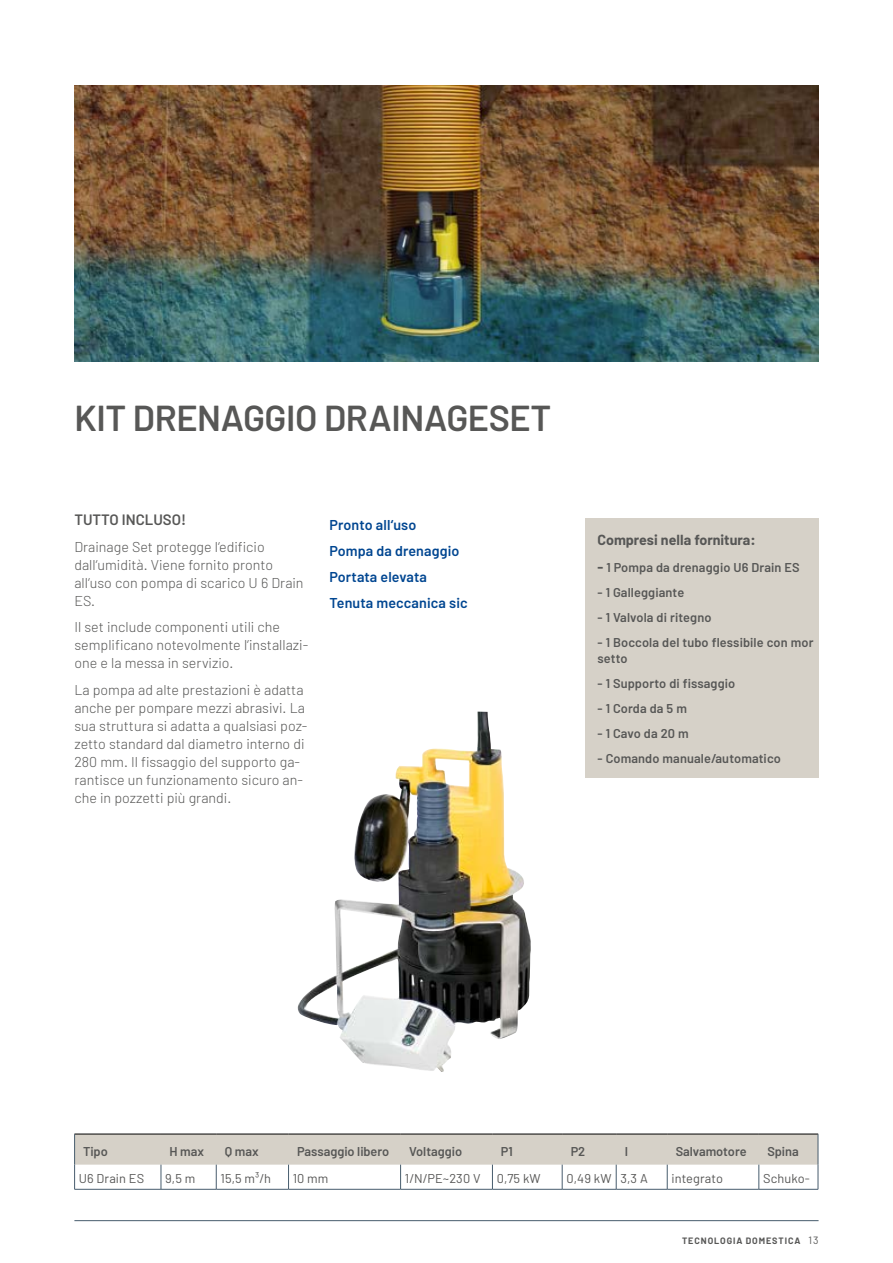
<style>
.page{position:relative;width:893px;height:1263px;background:#fff}
.page>*{position:absolute;margin:0;border:0;box-sizing:border-box;transform-origin:0 0}
.t1{font:600 36px "Barlow";letter-spacing:-.01em;color:#575756}
.t2{font:600 15px "Barlow";color:#575756}
.t3{font:300 14.25px/18px "Barlow";color:#575756}
.t4{font:600 14.25px/25.8px "Barlow";letter-spacing:.01em;color:#004691}
.t5{font:700 14.25px "Barlow";color:#575756}
.t6{font:600 12.75px/16.5px "Barlow";letter-spacing:.01em;color:#575756}
.t7{font:12.75px "Barlow";letter-spacing:.01em;color:#575756}
.t8{font:700 9px "Barlow";letter-spacing:.105em;color:#575756}
.s1{font-weight:700;font-size:14.25px}
.s2{font-weight:400;font-size:10.5px}
</style>
<div class="page">
<img style="left:297px;top:712px;width:234px;height:360px">
<img style="left:74px;top:85px;width:745px;height:276px">
<hr style="left:74px;top:1220px;width:745px;height:1px;background:#475c6d">
<hr style="left:74px;top:1189px;width:87px;height:1px;background:#475c6d">
<hr style="left:161px;top:1189px;width:55px;height:1px;background:#475c6d">
<hr style="left:216px;top:1189px;width:73px;height:1px;background:#475c6d">
<hr style="left:289px;top:1189px;width:112px;height:1px;background:#475c6d">
<hr style="left:401px;top:1189px;width:91px;height:1px;background:#475c6d">
<hr style="left:492px;top:1189px;width:70px;height:1px;background:#475c6d">
<hr style="left:562px;top:1189px;width:54px;height:1px;background:#475c6d">
<hr style="left:616px;top:1189px;width:51px;height:1px;background:#475c6d">
<hr style="left:667px;top:1189px;width:92px;height:1px;background:#475c6d">
<hr style="left:759px;top:1189px;width:59px;height:1px;background:#475c6d">
<svg style="left:74px;top:1134px;width:745px;height:55px"></svg>
<div style="left:585px;top:518px;width:234px;height:259px;background:#d6d1c8"></div>
<h1 class="t1" style="left:74px;top:396px;width:478px">KIT DRENAGGIO DRAINAGESET</h1>
<p class="t2" style="left:74px;top:511px;width:113px">TUTTO INCLUSO!</p>
<p class="t3" style="left:74px;top:537px;width:231px">Drainage Set protegge l‘edificio dall‘umidità. Viene fornito pronto all‘uso con pompa di scarico U 6 Drain<br>ES.</p>
<p class="t3" style="left:74px;top:618px;width:235px">Il set include componenti utili che semplificano notevolmente l‘installazi&shy;one e la messa in servizio.</p>
<p class="t3" style="left:74px;top:680px;width:235px">La pompa ad alte prestazioni è adatta anche per pompare mezzi abrasivi. La sua struttura si adatta a qualsiasi poz&shy;zetto standard dal diametro interno di 280 mm. Il fissaggio del supporto ga&shy;rantisce un funzionamento sicuro an&shy;che in pozzetti più grandi.</p>
<p class="t4" style="left:330px;top:512px;width:140px">Pronto all‘uso<br>Pompa da drenaggio<br>Portata elevata<br>Tenuta meccanica sic</p>
<p class="t5" style="left:597px;top:531px;width:160px">Compresi nella fornitura:</p>
<p class="t6" style="left:597px;top:559px;width:204px"><span class="s1">-</span> 1 Pompa da drenaggio U6 Drain ES</p>
<p class="t6" style="left:597px;top:584px;width:88px">- 1 Galleggiante</p>
<p class="t6" style="left:597px;top:609px;width:116px">- 1 Valvola di ritegno</p>
<p class="t6" style="left:597px;top:634px;width:218px">- 1 Boccola del tubo flessibile con mor setto</p>
<p class="t6" style="left:597px;top:675px;width:139px">- 1 Supporto di fissaggio</p>
<p class="t6" style="left:597px;top:700px;width:91px">- 1 Corda da 5 m</p>
<p class="t6" style="left:597px;top:725px;width:93px">- 1 Cavo da 20 m</p>
<p class="t6" style="left:597px;top:750px;width:185px">- Comando manuale/automatico</p>
<p class="t6" style="left:83px;top:1143px;width:26px">Tipo</p>
<p class="t6" style="left:169px;top:1143px;width:36px">H max</p>
<p class="t6" style="left:225px;top:1143px;width:35px">Q max</p>
<p class="t6" style="left:297px;top:1143px;width:94px">Passaggio libero</p>
<p class="t6" style="left:409px;top:1143px;width:55px">Voltaggio</p>
<p class="t6" style="left:501px;top:1143px;width:13px">P1</p>
<p class="t6" style="left:571px;top:1143px;width:16px">P2</p>
<p class="t6" style="left:625px;top:1143px;width:5px">I</p>
<p class="t6" style="left:676px;top:1143px;width:72px">Salvamotore</p>
<p class="t6" style="left:767px;top:1143px;width:33px">Spina</p>
<p class="t7" style="left:79px;top:1171px;width:67px">U6 Drain ES</p>
<p class="t7" style="left:165px;top:1171px;width:32px">9,5 m</p>
<p class="t7" style="left:220px;top:1171px;width:52px">15,5 m³/h</p>
<p class="t7" style="left:293px;top:1171px;width:37px">10 mm</p>
<p class="t7" style="left:405px;top:1171px;width:77px">1/N/PE~230 V</p>
<p class="t7" style="left:497px;top:1171px;width:45px">0,75 kW</p>
<p class="t7" style="left:566px;top:1171px;width:83px">0,49 kW 3,3 A</p>
<p class="t7" style="left:671px;top:1171px;width:53px">integrato</p>
<p class="t7" style="left:763px;top:1171px;width:48px">Schuko-</p>
<p class="t8" style="left:682px;top:1235px;width:138px">TECNOLOGIA DOMESTICA <sup>13</sup><span class="s2">13</span></p>
</div>
